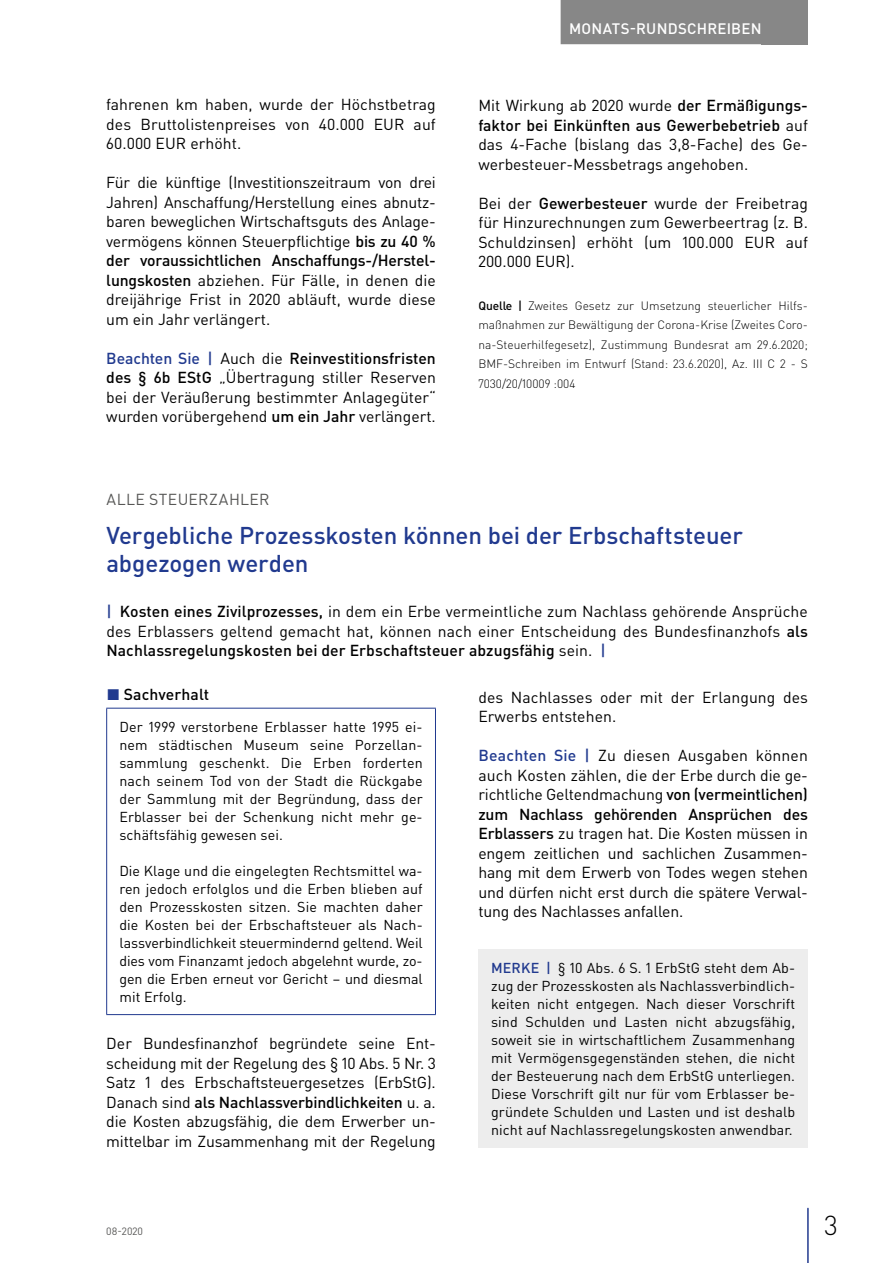
<style>
.page{position:relative;width:893px;height:1263px;background:#fff}
.page>*{position:absolute;margin:0;border:0;box-sizing:border-box;transform-origin:0 0}
.t1{font:300 27px "DIN Pro";color:#000}
.t2{font:500 24px/28.5px "DIN Pro";letter-spacing:-.005em;color:#213a8f}
.t3{font:15.75px/19.5px "DIN Pro";color:#000;text-align:justify}
.t4{font:15.75px "DIN Pro";letter-spacing:.025em;color:#575756}
.t5{font:500 15.75px "DIN Pro";letter-spacing:.005em;color:#000}
.t6{font:500 15px "DIN Pro";letter-spacing:.015em;color:#fff}
.t7{font:14.25px/18px "DIN Pro";letter-spacing:.005em;color:#000;text-align:justify}
.t8{font:300 12px/19.5px "DIN Pro";color:#000;text-align:justify}
.t9{font:10.5px "DIN Pro";color:#575756}
.s1{font-weight:500}
.s2{font-weight:500;color:#213a8f}
.s3{color:#213a8f}
</style>
<div class="page">
<div style="left:762px;top:0;width:46px;height:44px;background:#878787"></div>
<hr style="left:807px;top:1208px;width:2px;height:55px;background:#213a8f">
<div style="left:561px;top:0;width:209px;height:44px;background:#878787"></div>
<hr style="left:106px;top:708px;width:330px;height:1px;background:#213a8f">
<hr style="left:106px;top:708px;width:1px;height:306px;background:#213a8f">
<hr style="left:435px;top:708px;width:1px;height:306px;background:#213a8f">
<hr style="left:106px;top:1014px;width:330px;height:1px;background:#213a8f">
<div style="left:478px;top:949px;width:330px;height:198px;background:#ededed"></div>
<p class="t3" style="left:106px;top:94px;width:331px">fahrenen km haben, wurde der Höchstbetrag des Bruttolistenpreises von 40.000 EUR auf 60.000 EUR erhöht.</p>
<p class="t3" style="left:106px;top:172px;width:331px">Für die künftige (Investitionszeitraum von drei Jahren) Anschaffung/Herstellung eines abnutz&shy;baren beweglichen Wirtschaftsguts des Anlage&shy;vermögens können Steuerpflichtige <span class="s1">bis zu 40 % der voraussichtlichen Anschaffungs-/Herstel&shy;lungskosten</span> abziehen. Für Fälle, in denen die dreijährige Frist in 2020 abläuft, wurde diese um ein Jahr verlängert.</p>
<p class="t3" style="left:106px;top:348px;width:331px"><span class="s2">Beachten Sie |</span> Auch die <span class="s1">Reinvestitionsfristen des § 6b EStG</span> „Übertragung stiller Reserven bei der Veräußerung bestimmter Anlagegüter“ wurden vorübergehend <span class="s1">um ein Jahr</span> verlängert.</p>
<p class="t6" style="left:569px;top:18px;width:194px">MONATS-RUNDSCHREIBEN</p>
<p class="t3" style="left:478px;top:95px;width:331px">Mit Wirkung ab 2020 wurde <span class="s1">der Ermäßigungs&shy;faktor bei Einkünften aus Gewerbebetrieb</span> auf das 4-Fache (bislang das 3,8-Fache) des Ge&shy;werbesteuer-Messbetrags angehoben.</p>
<p class="t3" style="left:478px;top:192px;width:331px">Bei der <span class="s1">Gewerbesteuer</span> wurde der Freibetrag für Hinzurechnungen zum Gewerbeertrag (z. B.<br>Schuldzinsen) erhöht (um 100.000 EUR auf 200.000 EUR).</p>
<p class="t8" style="left:478px;top:295px;width:331px"><span class="s1">Quelle |</span> Zweites Gesetz zur Umsetzung steuerlicher Hilfs&shy;maßnahmen zur Bewältigung der Corona-Krise (Zweites Coro&shy;na-Steuerhilfegesetz), Zustimmung Bundesrat am 29.6.2020; BMF-Schreiben im Entwurf (Stand: 23.6.2020), Az. III C 2 - S 7030/20/10009 :004</p>
<p class="t4" style="left:106px;top:488px;width:165px">ALLE STEUERZAHLER</p>
<h2 class="t2" style="left:106px;top:520px;width:638px">Vergebliche Prozesskosten können bei der Erbschaftsteuer abgezogen werden</h2>
<p class="t3" style="left:106px;top:601px;width:703px"><span class="s2">|</span> <span class="s1">Kosten eines Zivilprozesses,</span> in dem ein Erbe vermeintliche zum Nachlass gehörende Ansprüche des Erblassers geltend gemacht hat, können nach einer Entscheidung des Bundesfinanzhofs <span class="s1">als Nachlassregelungskosten bei der Erbschaftsteuer abzugsfähig</span> sein. <span class="s2">|</span></p>
<p class="t5" style="left:107px;top:683px;width:104px"><span class="s3">◼</span> Sachverhalt</p>
<p class="t7" style="left:119px;top:717px;width:305px">Der 1999 verstorbene Erblasser hatte 1995 ei&shy;nem städtischen Museum seine Porzellan&shy;sammlung geschenkt. Die Erben forderten nach seinem Tod von der Stadt die Rückgabe der Sammlung mit der Begründung, dass der Erblasser bei der Schenkung nicht mehr ge&shy;schäftsfähig gewesen sei.</p>
<p class="t7" style="left:119px;top:861px;width:305px">Die Klage und die eingelegten Rechtsmittel wa&shy;ren jedoch erfolglos und die Erben blieben auf den Prozesskosten sitzen. Sie machten daher die Kosten bei der Erbschaftsteuer als Nach&shy;lassverbindlichkeit steuermindernd geltend. Weil dies vom Finanzamt jedoch abgelehnt wurde, zo&shy;gen die Erben erneut vor Gericht – und diesmal mit Erfolg.</p>
<p class="t3" style="left:106px;top:1033px;width:331px">Der Bundesfinanzhof begründete seine Ent&shy;scheidung mit der Regelung des § 10 Abs. 5 Nr. 3<br>Satz 1 des Erbschaftsteuergesetzes (ErbStG).<br>Danach sind <span class="s1">als Nachlassverbindlichkeiten</span> u. a. die Kosten abzugsfähig, die dem Erwerber un&shy;mittelbar im Zusammenhang mit der Regelung</p>
<p class="t3" style="left:478px;top:687px;width:331px">des Nachlasses oder mit der Erlangung des<br>Erwerbs entstehen.</p>
<p class="t3" style="left:478px;top:745px;width:331px"><span class="s2">Beachten Sie |</span> Zu diesen Ausgaben können auch Kosten zählen, die der Erbe durch die ge&shy;richtliche Geltendmachung <span class="s1">von (vermeintlichen) zum Nachlass gehörenden Ansprüchen des Erblassers</span> zu tragen hat. Die Kosten müssen in engem zeitlichen und sachlichen Zusammen&shy;hang mit dem Erwerb von Todes wegen stehen und dürfen nicht erst durch die spätere Verwal&shy;tung des Nachlasses anfallen.</p>
<p class="t7" style="left:491px;top:958px;width:306px"><span class="s2">MERKE |</span> § 10 Abs. 6 S. 1 ErbStG steht dem Ab&shy;zug der Prozesskosten als Nachlassverbindlich&shy;keiten nicht entgegen. Nach dieser Vorschrift sind Schulden und Lasten nicht abzugsfähig, soweit sie in wirtschaftlichem Zusammenhang mit Vermögensgegenständen stehen, die nicht der Besteuerung nach dem ErbStG unterliegen.<br>Diese Vorschrift gilt nur für vom Erblasser be&shy;gründete Schulden und Lasten und ist deshalb nicht auf Nachlassregelungskosten anwendbar.</p>
<p class="t9" style="left:106px;top:1224px;width:38px">08-2020</p>
<h1 class="t1" style="left:824px;top:1207px;width:15px">3</h1>
</div>
